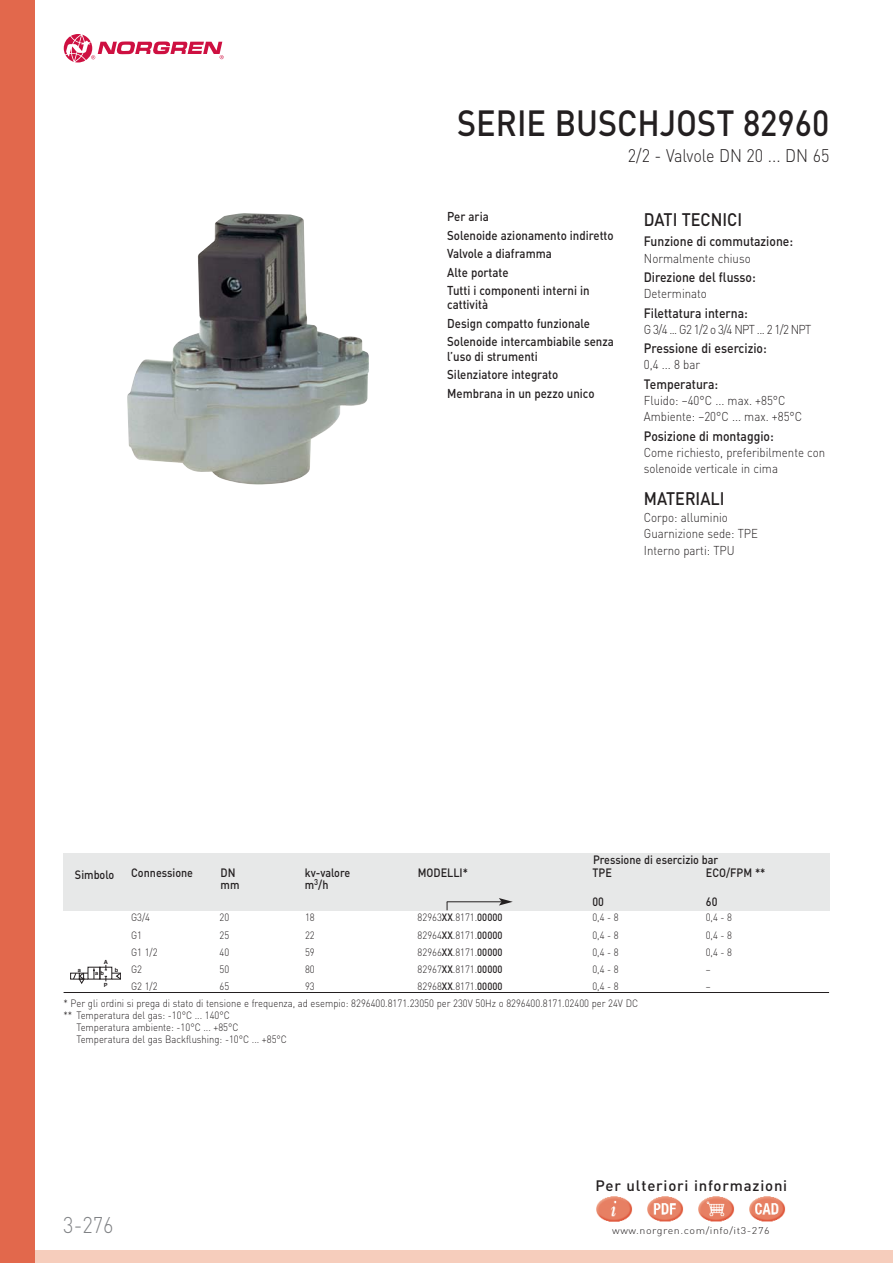
<style>
.page{position:relative;width:893px;height:1263px;background:#fff}
.page>*{position:absolute;margin:0;border:0;box-sizing:border-box;transform-origin:0 0}
.t1{font:500 36px "DIN";color:#231f20;scale:.9 1}
.t2{font:300 22.5px "DIN";color:#808285;scale:.9 1}
.t3{font:300 18px "DIN";color:#231f20;scale:.9 1}
.t4{font:500 18px "DIN";color:#231f20;scale:.9 1}
.t5{font:500 15px "DIN";letter-spacing:.055em;color:#231f20}
.t6{font:500 13.5px "DIN";color:#231f20;scale:.9 1}
.t7{font:300 12.75px/16.4px "DIN";color:#231f20;scale:.9 1}
.t8{font:500 12.75px/18.5px "DIN";color:#231f20;scale:.9 1}
.t9{font:500 12px/12px "DIN";color:#231f20;scale:.9 1}
.t10{font:300 10.5px "DIN";color:#231f20;scale:.9 1}
.t11{font:300 9.75px "DIN";letter-spacing:.05em;color:#231f20;scale:1.1 1}
.t12{font:700 5.7px "Helvetica";color:#231f20}
.s1{font-weight:500}
</style>
<div class="page">
<img style="left:749px;top:1196px;width:37px;height:25px">
<img style="left:698px;top:1196px;width:37px;height:25px">
<img style="left:647px;top:1196px;width:37px;height:25px">
<img style="left:596px;top:1196px;width:37px;height:26px">
<div style="left:0;top:1250px;width:893px;height:13px;background:#f6cdbc"></div>
<div style="left:0;top:0;width:34px;height:1263px;background:#e2684c"></div>
<svg style="left:64px;top:34px;width:160px;height:29px"></svg>
<img style="left:127px;top:213px;width:242px;height:272px">
<div style="left:64px;top:853px;width:67px;height:57px;background:#e7e8e8"></div>
<div style="left:131px;top:853px;width:90px;height:57px;background:#e7e8e8"></div>
<div style="left:221px;top:853px;width:84px;height:57px;background:#e7e8e8"></div>
<div style="left:305px;top:853px;width:113px;height:57px;background:#e7e8e8"></div>
<div style="left:418px;top:853px;width:174px;height:57px;background:#e7e8e8"></div>
<div style="left:592px;top:853px;width:114px;height:57px;background:#e7e8e8"></div>
<div style="left:706px;top:853px;width:123px;height:57px;background:#e7e8e8"></div>
<div style="left:88px;top:967px;width:12px;height:12px;border:1px solid #231f20"></div>
<svg style="left:93px;top:967px;width:2px;height:12px"></svg>
<svg style="left:116px;top:972px;width:5px;height:8px"></svg>
<svg style="left:105px;top:965px;width:2px;height:16px"></svg>
<svg style="left:73px;top:972px;width:12px;height:12px"></svg>
<div style="left:70px;top:973px;width:10px;height:6px;border:1px solid #231f20"></div>
<hr style="left:64px;top:992px;width:765px;height:1px;background:#231f20">
<hr style="left:447px;top:901px;width:54px;height:1px;background:#231f20">
<svg style="left:499px;top:898px;width:14px;height:8px"></svg>
<h1 class="t1" style="left:457px;top:110px;width:415px">SERIE BUSCHJOST 82960</h1>
<h3 class="t3" style="left:628px;top:149px;width:225px">2/2 - Valvole DN 20 ... DN 65</h3>
<p class="t8" style="left:447px;top:209px;width:186px">Per aria<br>Solenoide azionamento indiretto<br>Valvole a diaframma<br>Alte portate<br>Tutti i componenti interni in</p>
<p class="t8" style="left:447px;top:297px;width:187px">cattività<br>Design compatto funzionale<br>Solenoide intercambiabile senza</p>
<p class="t8" style="left:447px;top:348px;width:165px">l’uso di strumenti<br>Silenziatore integrato<br>Membrana in un pezzo unico</p>
<h3 class="t4" style="left:644px;top:213px;width:111px">DATI TECNICI</h3>
<p class="t6" style="left:644px;top:237px;width:167px">Funzione di commutazione:</p>
<p class="t7" style="left:644px;top:251px;width:120px">Normalmente chiuso</p>
<p class="t6" style="left:644px;top:272px;width:126px">Direzione del flusso:</p>
<p class="t7" style="left:644px;top:287px;width:72px">Determinato</p>
<p class="t6" style="left:644px;top:308px;width:117px">Filettatura interna:</p>
<p class="t7" style="left:644px;top:323px;width:188px">G 3/4 ... G2 1/2 o 3/4 NPT ... 2 1/2 NPT</p>
<p class="t6" style="left:644px;top:344px;width:138px">Pressione di esercizio:</p>
<p class="t7" style="left:644px;top:358px;width:64px">0,4 ... 8 bar</p>
<p class="t6" style="left:644px;top:379px;width:84px">Temperatura:</p>
<p class="t7" style="left:644px;top:394px;width:177px">Fluido: –40°C ... max. +85°C<br>Ambiente: –20°C ... max. +85°C</p>
<p class="t6" style="left:644px;top:431px;width:146px">Posizione di montaggio:</p>
<p class="t7" style="left:644px;top:446px;width:203px">Come richiesto, preferibilmente con solenoide verticale in cima</p>
<h3 class="t4" style="left:644px;top:492px;width:91px">MATERIALI</h3>
<p class="t7" style="left:644px;top:511px;width:128px">Corpo: alluminio<br>Guarnizione sede: TPE<br>Interno parti: TPU</p>
<p class="t9" style="left:593px;top:855px;width:141px">Pressione di esercizio bar</p>
<p class="t9" style="left:75px;top:870px;width:45px">Simbolo</p>
<p class="t9" style="left:131px;top:868px;width:70px">Connessione</p>
<p class="t9" style="left:221px;top:868px;width:23px">DN mm</p>
<p class="t9" style="left:305px;top:868px;width:52px">kv-valore m<sup>3</sup>/h</p>
<p class="t9" style="left:418px;top:868px;width:57px">MODELLI*</p>
<p class="t9" style="left:592px;top:868px;width:23px">TPE</p>
<p class="t9" style="left:592px;top:897px;width:14px">00</p>
<p class="t9" style="left:706px;top:868px;width:68px">ECO/FPM **</p>
<p class="t9" style="left:706px;top:897px;width:14px">60</p>
<p class="t12" style="left:78px;top:967px;width:5px">a</p>
<p class="t12" style="left:104px;top:960px;width:6px">A</p>
<p class="t12" style="left:95px;top:971px;width:10px">a b</p>
<p class="t12" style="left:115px;top:967px;width:5px">b</p>
<p class="t12" style="left:104px;top:983px;width:5px">P</p>
<p class="t10" style="left:131px;top:914px;width:23px">G3/4</p>
<p class="t10" style="left:220px;top:914px;width:12px">20</p>
<p class="t10" style="left:305px;top:914px;width:12px">18</p>
<p class="t10" style="left:418px;top:914px;width:96px">82963<span class="s1">XX</span>.8171.<span class="s1">00000</span></p>
<p class="t10" style="left:592px;top:914px;width:31px">0,4 - 8</p>
<p class="t10" style="left:706px;top:914px;width:31px">0,4 - 8</p>
<p class="t10" style="left:131px;top:931px;width:14px">G1</p>
<p class="t10" style="left:220px;top:931px;width:12px">25</p>
<p class="t10" style="left:305px;top:931px;width:12px">22</p>
<p class="t10" style="left:418px;top:931px;width:96px">82964<span class="s1">XX</span>.8171.<span class="s1">00000</span></p>
<p class="t10" style="left:592px;top:931px;width:31px">0,4 - 8</p>
<p class="t10" style="left:706px;top:931px;width:31px">0,4 - 8</p>
<p class="t10" style="left:131px;top:948px;width:31px">G1 1/2</p>
<p class="t10" style="left:220px;top:948px;width:12px">40</p>
<p class="t10" style="left:305px;top:948px;width:12px">59</p>
<p class="t10" style="left:418px;top:948px;width:96px">82966<span class="s1">XX</span>.8171.<span class="s1">00000</span></p>
<p class="t10" style="left:592px;top:948px;width:31px">0,4 - 8</p>
<p class="t10" style="left:706px;top:948px;width:31px">0,4 - 8</p>
<p class="t10" style="left:131px;top:965px;width:14px">G2</p>
<p class="t10" style="left:220px;top:965px;width:12px">50</p>
<p class="t10" style="left:305px;top:965px;width:12px">80</p>
<p class="t10" style="left:418px;top:965px;width:96px">82967<span class="s1">XX</span>.8171.<span class="s1">00000</span></p>
<p class="t10" style="left:592px;top:965px;width:31px">0,4 - 8</p>
<p class="t10" style="left:706px;top:965px;width:7px">–</p>
<p class="t10" style="left:131px;top:982px;width:31px">G2 1/2</p>
<p class="t10" style="left:220px;top:982px;width:12px">65</p>
<p class="t10" style="left:305px;top:982px;width:12px">93</p>
<p class="t10" style="left:418px;top:982px;width:96px">82968<span class="s1">XX</span>.8171.<span class="s1">00000</span></p>
<p class="t10" style="left:592px;top:982px;width:31px">0,4 - 8</p>
<p class="t10" style="left:706px;top:982px;width:7px">–</p>
<p class="t10" style="left:64px;top:1000px;width:640px">* Per gli ordini si prega di stato di tensione e frequenza, ad esempio: 8296400.8171.23050 per 230V 50Hz o 8296400.8171.02400 per 24V DC</p>
<p class="t10" style="left:64px;top:1012px;width:186px">** Temperatura del gas: -10°C ... 140°C</p>
<p class="t10" style="left:76px;top:1024px;width:182px">Temperatura ambiente: -10°C ... +85°C</p>
<p class="t10" style="left:76px;top:1036px;width:235px">Temperatura del gas Backflushing: -10°C ... +85°C</p>
<h2 class="t2" style="left:63px;top:1217px;width:57px">3-276</h2>
<h3 class="t5" style="left:595px;top:1180px;width:193px">Per ulteriori informazioni</h3>
<p class="t11" style="left:612px;top:1227px;width:144px">www.norgren.com/info/it3-276</p>
</div>
